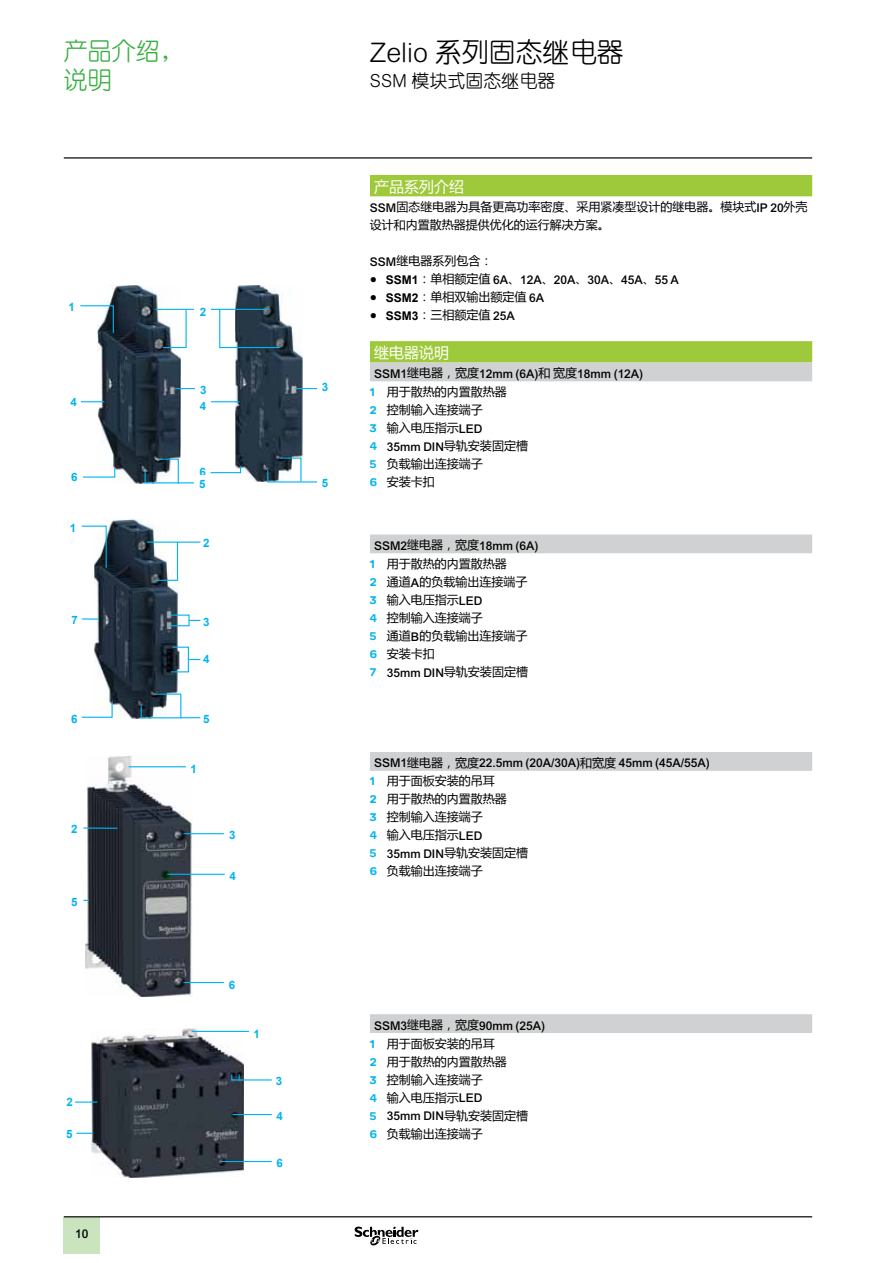
<style>
.page{position:relative;width:893px;height:1263px;background:#fff}
.page>*{position:absolute;margin:0;border:0;box-sizing:border-box;transform-origin:0 0}
.t1{font:27px "H Ye 2 gj";color:#000}
.t2{font:24px/28.8px "H Ye 2 gj";color:#39af42}
.t3{font:18px "H Ye 2 gj";color:#000}
.t4{font:15px "Microsoft Ya Hei UI";color:#fff}
.t5{font:12px/18px "Microsoft Ya Hei UI";color:#000}
.t6{font:500 12px "Arial MT Std";color:#000}
.t7{font:700 11.55px "Arial";color:#00b4ed}
.s1{font-family:"Arial Rounded MT Pro";font-weight:300}
.s2{font-family:"Arial MT Std";font-weight:500}
.s3{font-family:"Arial";font-weight:400}
.s4{font-family:"Arial";font-weight:700}
.s5{font-family:"Microsoft Ya Hei UI";font-weight:400}
.s6{font-family:"Arial"}
.s7{font-family:"SE Optimist";font-weight:900;color:#00b4ed}
</style>
<div class="page">
<hr style="left:64px;top:157px;width:748px;height:2px;background:#000">
<div style="left:64px;top:1217px;width:36px;height:37px;background:#cae4bd"></div>
<hr style="left:64px;top:1216px;width:748px;height:1px;background:#000">
<svg style="left:355px;top:1226px;width:63px;height:20px"></svg>
<svg style="left:370px;top:175px;width:442px;height:187px"></svg>
<svg style="left:370px;top:362px;width:442px;height:191px"></svg>
<svg style="left:370px;top:752px;width:442px;height:281px"></svg>
<img style="left:235px;top:285px;width:67px;height:197px">
<img style="left:98px;top:285px;width:82px;height:199px">
<hr style="left:155px;top:309px;width:114px;height:1px;background:#00b4ed">
<svg style="left:162px;top:309px;width:25px;height:40px"></svg>
<svg style="left:219px;top:308px;width:62px;height:41px"></svg>
<svg style="left:175px;top:388px;width:20px;height:1px"></svg>
<svg style="left:296px;top:388px;width:21px;height:1px"></svg>
<svg style="left:83px;top:467px;width:33px;height:11px"></svg>
<svg style="left:80px;top:305px;width:34px;height:29px"></svg>
<svg style="left:211px;top:401px;width:28px;height:1px"></svg>
<svg style="left:81px;top:401px;width:23px;height:1px"></svg>
<div style="left:195px;top:303px;width:16px;height:15px;background:#fff"></div>
<svg style="left:144px;top:458px;width:50px;height:26px"></svg>
<svg style="left:267px;top:457px;width:50px;height:26px"></svg>
<svg style="left:210px;top:465px;width:32px;height:9px"></svg>
<img style="left:94px;top:520px;width:85px;height:198px">
<hr style="left:147px;top:541px;width:53px;height:2px;background:#00b4ed">
<svg style="left:153px;top:541px;width:26px;height:40px"></svg>
<svg style="left:81px;top:525px;width:26px;height:44px"></svg>
<div style="left:169px;top:614px;width:21px;height:12px;border:1px solid #00b4ed"></div>
<svg style="left:82px;top:618px;width:17px;height:2px"></svg>
<svg style="left:81px;top:700px;width:32px;height:18px"></svg>
<svg style="left:170px;top:646px;width:30px;height:27px"></svg>
<svg style="left:140px;top:693px;width:61px;height:26px"></svg>
<img style="left:85px;top:756px;width:108px;height:241px">
<div style="left:186px;top:760px;width:16px;height:14px;background:#fff"></div>
<hr style="left:83px;top:827px;width:34px;height:2px;background:#00b4ed">
<hr style="left:183px;top:833px;width:41px;height:1px;background:#00b4ed">
<hr style="left:183px;top:982px;width:41px;height:1px;background:#00b4ed">
<hr style="left:167px;top:874px;width:58px;height:1px;background:#00b4ed">
<hr style="left:129px;top:766px;width:57px;height:1px;background:#00b4ed">
<img style="left:92px;top:1028px;width:152px;height:149px">
<hr style="left:192px;top:1031px;width:57px;height:1px;background:#00b4ed">
<hr style="left:75px;top:1101px;width:22px;height:2px;background:#00b4ed">
<hr style="left:233px;top:1114px;width:39px;height:1px;background:#00b4ed">
<hr style="left:222px;top:1161px;width:50px;height:1px;background:#00b4ed">
<svg style="left:76px;top:1133px;width:17px;height:1px"></svg>
<svg style="left:231px;top:1073px;width:41px;height:8px"></svg>
<h2 class="t2" style="left:64px;top:36px;width:121px">产品介绍，说明</h2>
<h1 class="t1" style="left:370px;top:38px;width:255px"><span class="s1">Zelio</span> 系列固态继电器</h1>
<h3 class="t3" style="left:370px;top:71px;width:187px"><span class="s1">SSM</span> 模块式固态继电器</h3>
<p class="t7" style="left:68px;top:299px;width:8px">1</p>
<p class="t7" style="left:71px;top:394px;width:8px">4</p>
<p class="t7" style="left:71px;top:470px;width:8px">6</p>
<p class="t7" style="left:70px;top:520px;width:8px">1</p>
<p class="t7" style="left:72px;top:612px;width:8px">7</p>
<p class="t7" style="left:200px;top:304px;width:8px">2</p>
<p class="t7" style="left:200px;top:382px;width:8px">3</p>
<p class="t7" style="left:322px;top:380px;width:8px">3</p>
<p class="t7" style="left:200px;top:399px;width:8px">4</p>
<p class="t7" style="left:199px;top:464px;width:8px">6</p>
<p class="t7" style="left:199px;top:477px;width:8px">5</p>
<p class="t7" style="left:322px;top:476px;width:8px">5</p>
<p class="t7" style="left:203px;top:535px;width:8px">2</p>
<p class="t7" style="left:203px;top:614px;width:8px">3</p>
<p class="t7" style="left:203px;top:652px;width:8px">4</p>
<p class="t7" style="left:71px;top:711px;width:8px">6</p>
<p class="t7" style="left:203px;top:711px;width:8px">5</p>
<p class="t7" style="left:71px;top:821px;width:8px">2</p>
<p class="t7" style="left:71px;top:894px;width:8px">5</p>
<p class="t7" style="left:66px;top:1094px;width:8px">2</p>
<p class="t7" style="left:66px;top:1126px;width:8px">5</p>
<p class="t6" style="left:75px;top:1227px;width:15px">10</p>
<p class="t7" style="left:191px;top:761px;width:8px">1</p>
<p class="t7" style="left:229px;top:827px;width:8px">3</p>
<p class="t7" style="left:229px;top:869px;width:8px">4</p>
<p class="t7" style="left:229px;top:977px;width:8px">6</p>
<p class="t7" style="left:254px;top:1026px;width:8px">1</p>
<p class="t7" style="left:276px;top:1073px;width:8px">3</p>
<p class="t7" style="left:277px;top:1108px;width:8px">4</p>
<p class="t7" style="left:276px;top:1155px;width:8px">6</p>
<p class="t4" style="left:374px;top:177px;width:91px">产品系列介绍</p>
<p class="t5" style="left:370px;top:197px;width:439px"><span class="s2">SSM</span>固态继电器为具备更高功率密度、采用紧凑型设计的继电器。模块式<span class="s2">IP 20</span>外壳设计和内置散热器提供优化的运行解决方案。</p>
<p class="t5" style="left:370px;top:251px;width:124px"><span class="s2">SSM</span>继电器系列包含：</p>
<p class="t6" style="left:370px;top:272px;width:311px"><span class="s3">●</span> <span class="s4">SSM1</span><span class="s5">：单相额定值</span> 6A<span class="s5">、</span>12A<span class="s5">、</span>20A<span class="s5">、</span>30A<span class="s5">、</span>45A<span class="s5">、</span>55 A</p>
<p class="t5" style="left:370px;top:287px;width:176px"><span class="s6">●</span> <span class="s4">SSM2</span>：单相双输出额定值 <span class="s2">6A</span></p>
<p class="t5" style="left:370px;top:305px;width:146px"><span class="s6">●</span> <span class="s4">SSM3</span>：三相额定值 <span class="s2">25A</span></p>
<p class="t4" style="left:374px;top:343px;width:76px">继电器说明</p>
<p class="t6" style="left:374px;top:367px;width:271px">SSM1<span class="s5">继电器，宽度</span>12mm (6A)<span class="s5">和宽度</span>18mm (12A)</p>
<p class="t5" style="left:370px;top:382px;width:139px"><span class="s7">1</span> 用于散热的内置散热器<br><span class="s7">2</span> 控制输入连接端子<br><span class="s7">3</span> 输入电压指示<span class="s2">LED</span></p>
<p class="t6" style="left:370px;top:439px;width:160px"><span class="s7">4</span> 35mm DIN<span class="s5">导轨安装固定槽</span></p>
<p class="t5" style="left:370px;top:454px;width:115px"><span class="s7">5</span> 负载输出连接端子<br><span class="s7">6</span> 安装卡扣</p>
<p class="t6" style="left:374px;top:539px;width:166px">SSM2<span class="s5">继电器，宽度</span>18mm (6A)</p>
<p class="t5" style="left:370px;top:554px;width:159px"><span class="s7">1</span> 用于散热的内置散热器<br><span class="s7">2</span> 通道<span class="s2">A</span>的负载输出连接端子<br><span class="s7">3</span> 输入电压指示<span class="s2">LED<br></span><span class="s7">4</span> 控制输入连接端子<br><span class="s7">5</span> 通道<span class="s2">B</span>的负载输出连接端子<br><span class="s7">6</span> 安装卡扣</p>
<p class="t6" style="left:370px;top:665px;width:160px"><span class="s7">7</span> 35mm DIN<span class="s5">导轨安装固定槽</span></p>
<p class="t6" style="left:374px;top:756px;width:337px">SSM1<span class="s5">继电器，宽度</span>22.5mm (20A/30A)<span class="s5">和宽度</span> 45mm (45A/55A)</p>
<p class="t5" style="left:370px;top:772px;width:139px"><span class="s7">1</span> 用于面板安装的吊耳<br><span class="s7">2</span> 用于散热的内置散热器<br><span class="s7">3</span> 控制输入连接端子<br><span class="s7">4</span> 输入电压指示<span class="s2">LED</span></p>
<p class="t6" style="left:370px;top:847px;width:160px"><span class="s7">5</span> 35mm DIN<span class="s5">导轨安装固定槽</span></p>
<p class="t5" style="left:370px;top:862px;width:115px"><span class="s7">6</span> 负载输出连接端子</p>
<p class="t6" style="left:374px;top:1018px;width:173px">SSM3<span class="s5">继电器，宽度</span>90mm (25A)</p>
<p class="t5" style="left:370px;top:1034px;width:139px"><span class="s7">1</span> 用于面板安装的吊耳<br><span class="s7">2</span> 用于散热的内置散热器<br><span class="s7">3</span> 控制输入连接端子<br><span class="s7">4</span> 输入电压指示<span class="s2">LED</span></p>
<p class="t6" style="left:370px;top:1109px;width:160px"><span class="s7">5</span> 35mm DIN<span class="s5">导轨安装固定槽</span></p>
<p class="t5" style="left:370px;top:1124px;width:115px"><span class="s7">6</span> 负载输出连接端子</p>
</div>
